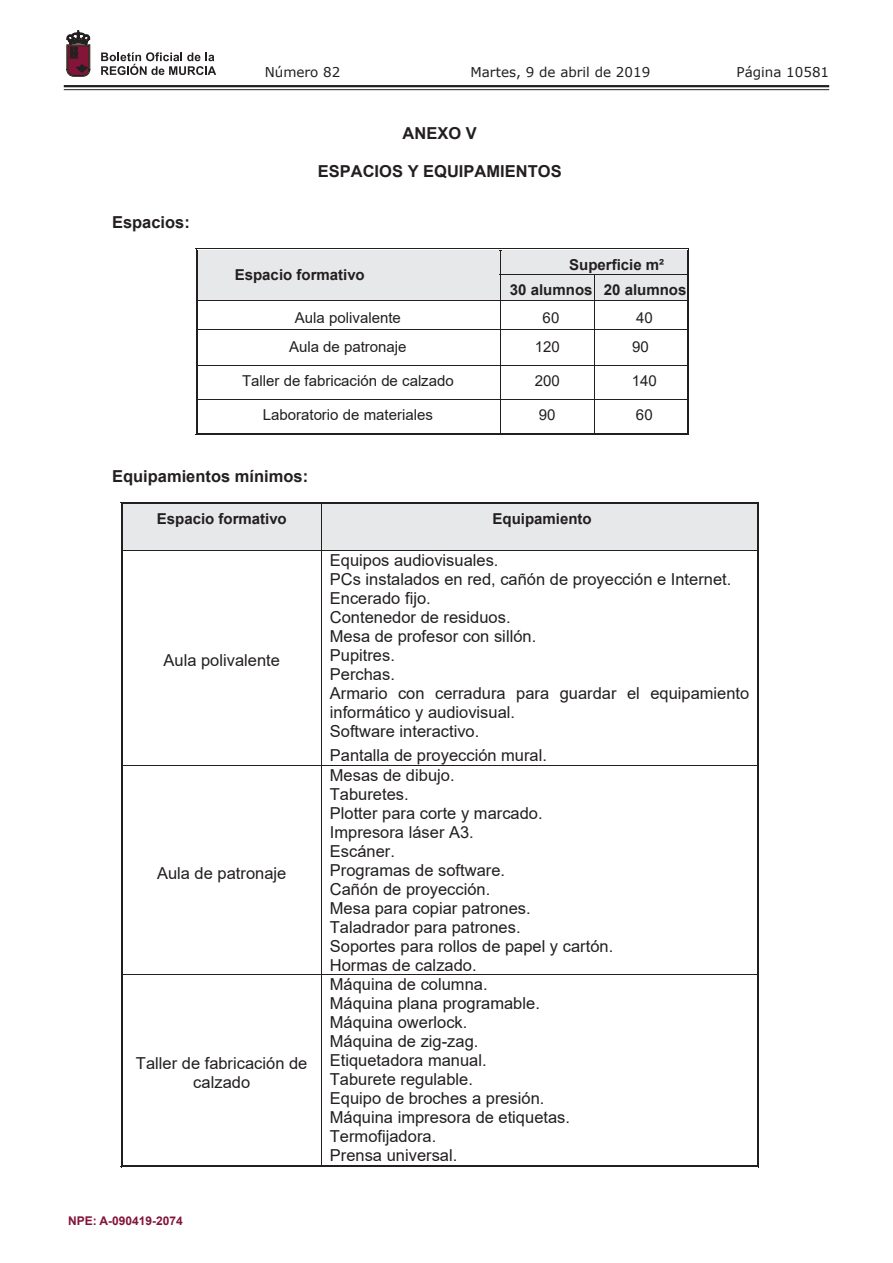
<style>
.page{position:relative;width:893px;height:1263px;background:#fff}
.page>*{position:absolute;margin:0;border:0;box-sizing:border-box;transform-origin:0 0}
.t1{font:16.5px/19px "Arial";color:#231f20}
.t2{font:700 16.5px "Arial";color:#231f20}
.t3{font:15px "Arial";color:#231f20}
.t4{font:700 15px/24.9px "Arial";color:#231f20}
.t5{font:13.5px "Verdana";color:#231f20}
.t6{font:700 12px "Arial";color:#83143a}
</style>
<div class="page">
<hr style="left:64px;top:85px;width:765px;height:2px;background:#231f20">
<hr style="left:64px;top:89px;width:765px;height:1px;background:#231f20">
<svg style="left:101px;top:52px;width:115px;height:23px"></svg>
<svg style="left:67px;top:31px;width:23px;height:45px"></svg>
<div style="left:198px;top:250px;width:302px;height:50px;background:#e7e8e9"></div>
<div style="left:500px;top:251px;width:187px;height:23px;background:#e7e8e9"></div>
<hr style="left:198px;top:248px;width:302px;height:1px;background:#231f20">
<hr style="left:502px;top:248px;width:185px;height:1px;background:#231f20">
<hr style="left:502px;top:250px;width:185px;height:1px;background:#e7e8e9">
<div style="left:500px;top:275px;width:94px;height:25px;background:#e7e8e9"></div>
<div style="left:595px;top:275px;width:92px;height:25px;background:#e7e8e9"></div>
<hr style="left:500px;top:274px;width:187px;height:1px;background:#231f20">
<svg style="left:500px;top:248px;width:2px;height:52px"></svg>
<svg style="left:594px;top:275px;width:1px;height:25px"></svg>
<svg style="left:196px;top:248px;width:2px;height:52px"></svg>
<hr style="left:198px;top:300px;width:489px;height:1px;background:#231f20">
<svg style="left:687px;top:248px;width:2px;height:52px"></svg>
<hr style="left:197px;top:300px;width:1px;height:30px;background:#231f20">
<hr style="left:196px;top:300px;width:1px;height:30px;background:#231f20">
<hr style="left:500px;top:300px;width:1px;height:30px;background:#231f20">
<hr style="left:594px;top:300px;width:1px;height:30px;background:#231f20">
<hr style="left:688px;top:300px;width:1px;height:30px;background:#231f20">
<hr style="left:687px;top:300px;width:1px;height:30px;background:#231f20">
<hr style="left:198px;top:330px;width:489px;height:1px;background:#231f20">
<hr style="left:197px;top:330px;width:1px;height:35px;background:#231f20">
<hr style="left:196px;top:330px;width:1px;height:35px;background:#231f20">
<hr style="left:500px;top:330px;width:1px;height:35px;background:#231f20">
<hr style="left:594px;top:330px;width:1px;height:35px;background:#231f20">
<hr style="left:688px;top:330px;width:1px;height:35px;background:#231f20">
<hr style="left:687px;top:330px;width:1px;height:35px;background:#231f20">
<hr style="left:198px;top:365px;width:489px;height:1px;background:#231f20">
<hr style="left:197px;top:365px;width:1px;height:34px;background:#231f20">
<hr style="left:196px;top:365px;width:1px;height:34px;background:#231f20">
<hr style="left:500px;top:365px;width:1px;height:34px;background:#231f20">
<hr style="left:594px;top:365px;width:1px;height:34px;background:#231f20">
<hr style="left:688px;top:365px;width:1px;height:34px;background:#231f20">
<hr style="left:687px;top:365px;width:1px;height:34px;background:#231f20">
<hr style="left:198px;top:399px;width:489px;height:1px;background:#231f20">
<hr style="left:197px;top:400px;width:1px;height:33px;background:#231f20">
<hr style="left:196px;top:400px;width:1px;height:35px;background:#231f20">
<hr style="left:198px;top:434px;width:302px;height:1px;background:#231f20">
<hr style="left:198px;top:433px;width:302px;height:1px;background:#231f20">
<hr style="left:500px;top:400px;width:1px;height:33px;background:#231f20">
<hr style="left:500px;top:434px;width:94px;height:1px;background:#231f20">
<hr style="left:502px;top:433px;width:92px;height:1px;background:#231f20">
<hr style="left:594px;top:400px;width:1px;height:33px;background:#231f20">
<hr style="left:594px;top:434px;width:93px;height:1px;background:#231f20">
<hr style="left:596px;top:433px;width:91px;height:1px;background:#231f20">
<hr style="left:688px;top:400px;width:1px;height:33px;background:#231f20">
<hr style="left:687px;top:400px;width:1px;height:33px;background:#231f20">
<div style="left:123px;top:504px;width:198px;height:46px;background:#e7e8e9"></div>
<div style="left:322px;top:504px;width:435px;height:46px;background:#e7e8e9"></div>
<hr style="left:123px;top:502px;width:198px;height:1px;background:#231f20">
<hr style="left:123px;top:503px;width:198px;height:1px;background:#231f20">
<hr style="left:324px;top:502px;width:433px;height:1px;background:#231f20">
<hr style="left:324px;top:503px;width:433px;height:1px;background:#231f20">
<hr style="left:122px;top:504px;width:1px;height:46px;background:#231f20">
<hr style="left:121px;top:504px;width:1px;height:46px;background:#231f20">
<hr style="left:321px;top:504px;width:1px;height:46px;background:#231f20">
<hr style="left:758px;top:504px;width:1px;height:46px;background:#231f20">
<hr style="left:757px;top:504px;width:1px;height:46px;background:#231f20">
<hr style="left:123px;top:550px;width:634px;height:1px;background:#231f20">
<hr style="left:122px;top:550px;width:1px;height:215px;background:#231f20">
<hr style="left:121px;top:550px;width:1px;height:215px;background:#231f20">
<hr style="left:321px;top:550px;width:1px;height:215px;background:#231f20">
<hr style="left:758px;top:550px;width:1px;height:215px;background:#231f20">
<hr style="left:757px;top:550px;width:1px;height:215px;background:#231f20">
<hr style="left:123px;top:765px;width:634px;height:1px;background:#231f20">
<hr style="left:122px;top:766px;width:1px;height:208px;background:#231f20">
<hr style="left:121px;top:766px;width:1px;height:208px;background:#231f20">
<hr style="left:321px;top:766px;width:1px;height:208px;background:#231f20">
<hr style="left:758px;top:766px;width:1px;height:208px;background:#231f20">
<hr style="left:757px;top:766px;width:1px;height:208px;background:#231f20">
<hr style="left:123px;top:974px;width:634px;height:1px;background:#231f20">
<hr style="left:122px;top:975px;width:1px;height:190px;background:#231f20">
<hr style="left:121px;top:975px;width:1px;height:192px;background:#231f20">
<hr style="left:123px;top:1166px;width:198px;height:1px;background:#231f20">
<hr style="left:123px;top:1165px;width:198px;height:1px;background:#231f20">
<hr style="left:321px;top:975px;width:1px;height:190px;background:#231f20">
<hr style="left:321px;top:1166px;width:436px;height:1px;background:#231f20">
<hr style="left:324px;top:1165px;width:433px;height:1px;background:#231f20">
<hr style="left:758px;top:975px;width:1px;height:190px;background:#231f20">
<hr style="left:757px;top:975px;width:1px;height:190px;background:#231f20">
<p class="t5" style="left:265px;top:62px;width:77px">Número 82</p>
<p class="t5" style="left:470px;top:62px;width:181px">Martes, 9 de abril de 2019</p>
<p class="t5" style="left:736px;top:62px;width:94px">Página 10581</p>
<p class="t2" style="left:112px;top:211px;width:79px">Espacios:</p>
<p class="t2" style="left:403px;top:121px;width:76px">ANEXO V</p>
<p class="t2" style="left:318px;top:159px;width:245px">ESPACIOS Y EQUIPAMIENTOS</p>
<p class="t4" style="left:235px;top:263px;width:131px">Espacio formativo</p>
<p class="t4" style="left:510px;top:253px;width:178px;text-indent:59px">Superficie m²<br>30 alumnos 20 alumnos</p>
<p class="t3" style="left:295px;top:307px;width:108px">Aula polivalente</p>
<p class="t3" style="left:543px;top:307px;width:18px">60</p>
<p class="t3" style="left:636px;top:307px;width:18px">40</p>
<p class="t3" style="left:289px;top:336px;width:119px">Aula de patronaje</p>
<p class="t3" style="left:535px;top:336px;width:27px">120</p>
<p class="t3" style="left:632px;top:336px;width:18px">90</p>
<p class="t3" style="left:242px;top:371px;width:213px">Taller de fabricación de calzado</p>
<p class="t3" style="left:535px;top:371px;width:27px">200</p>
<p class="t3" style="left:632px;top:371px;width:27px">140</p>
<p class="t3" style="left:263px;top:405px;width:172px">Laboratorio de materiales</p>
<p class="t3" style="left:539px;top:405px;width:18px">90</p>
<p class="t3" style="left:636px;top:405px;width:18px">60</p>
<p class="t2" style="left:112px;top:465px;width:198px">Equipamientos mínimos:</p>
<p class="t4" style="left:157px;top:506px;width:131px">Espacio formativo</p>
<p class="t4" style="left:492px;top:506px;width:101px">Equipamiento</p>
<p class="t1" style="left:164px;top:651px;width:118px">Aula polivalente</p>
<p class="t1" style="left:157px;top:863px;width:131px">Aula de patronaje</p>
<p class="t1" style="left:136px;top:1054px;width:173px;text-align:center">Taller de fabricación de calzado</p>
<p class="t6" style="left:68px;top:1212px;width:116px">NPE: A-090419-2074</p>
<p class="t1" style="left:330px;top:550px;width:421px">Equipos audiovisuales.<br>PCs instalados en red, cañón de proyección e Internet.<br>Encerado fijo.<br>Contenedor de residuos.<br>Mesa de profesor con sillón.<br>Pupitres.<br>Perchas.<br>Armario con cerradura para guardar el equipamiento informático y audiovisual.<br>Software interactivo.</p>
<p class="t1" style="left:330px;top:746px;width:219px">Pantalla de proyección mural.</p>
<p class="t1" style="left:330px;top:765px;width:285px">Mesas de dibujo.<br>Taburetes.<br>Plotter para corte y marcado.<br>Impresora láser A3.<br>Escáner.<br>Programas de software.<br>Cañón de proyección.<br>Mesa para copiar patrones.<br>Taladrador para patrones.<br>Soportes para rollos de papel y cartón.<br>Hormas de calzado.</p>
<p class="t1" style="left:330px;top:975px;width:242px">Máquina de columna.<br>Máquina plana programable.<br>Máquina owerlock.<br>Máquina de zig-zag.<br>Etiquetadora manual.<br>Taburete regulable.<br>Equipo de broches a presión.<br>Máquina impresora de etiquetas.<br>Termofijadora.<br>Prensa universal.</p>
</div>
